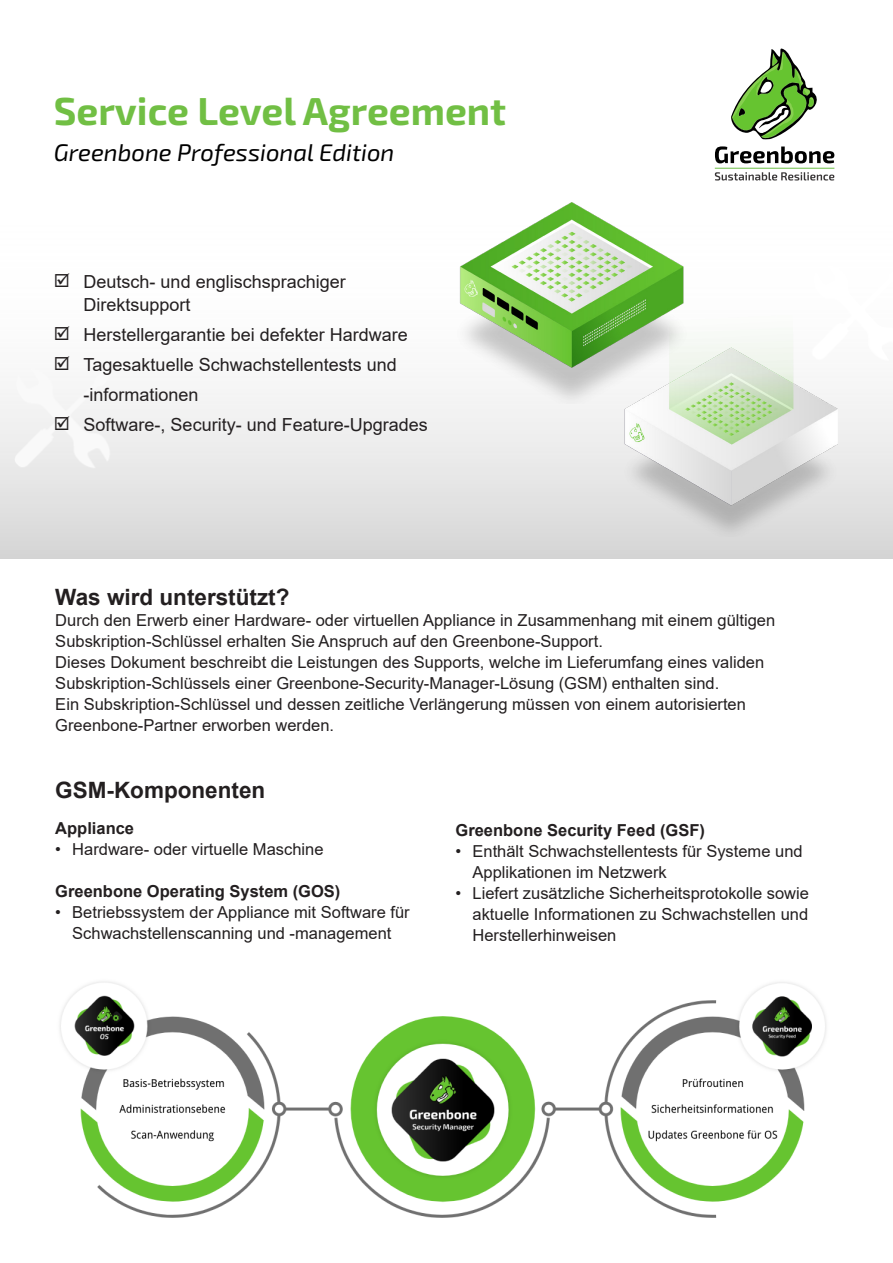
<style>
.page{position:relative;width:893px;height:1263px;background:#fff}
.page>*{position:absolute;margin:0;border:0;box-sizing:border-box;transform-origin:0 0}
.t1{font:700 39px "Greenbone";color:#71bf44}
.t2{font:italic 24px "Greenbone";color:#000}
.t3{font:700 22.5px "Arial";color:#231f20}
.t4{font:18px/22.5px "Arial";color:#231f20}
.t5{font:16.5px/21px "Arial";color:#231f20}
.t6{font:700 16.5px "Arial";color:#231f20}
</style>
<div class="page">
<svg style="left:731px;top:48px;width:86px;height:92px"></svg>
<svg style="left:715px;top:172px;width:119px;height:9px"></svg>
<svg style="left:715px;top:146px;width:119px;height:17px"></svg>
<hr style="left:715px;top:168px;width:119px;height:1px;background:#6dbe45">
<img style="left:60px;top:981px;width:766px;height:237px">
<img style="left:457px;top:203px;width:227px;height:201px">
<img style="left:624px;top:314px;width:214px;height:223px">
<svg style="left:55px;top:416px;width:14px;height:14px"></svg>
<p class="t1" style="left:54px;top:86px;width:454px">Service Level Agreement</p>
<p class="t2" style="left:54px;top:137px;width:342px">Greenbone Professional Edition</p>
<p class="t4" style="left:84px;top:270px;width:264px">Deutsch- und englischsprachiger<br>Direktsupport</p>
<p class="t4" style="left:84px;top:323px;width:326px">Herstellergarantie bei defekter Hardware</p>
<p class="t4" style="left:84px;top:349px;width:315px;line-height:30px">Tagesaktuelle Schwachstellentests und -informationen</p>
<p class="t4" style="left:84px;top:413px;width:346px">Software-, Security- und Feature-Upgrades</p>
<p class="t3" style="left:55px;top:582px;width:236px">Was wird unterstützt?</p>
<p class="t5" style="left:55px;top:610px;width:721px">Durch den Erwerb einer Hardware- oder virtuellen Appliance in Zusammenhang mit einem gültigen<br>Subskription-Schlüssel erhalten Sie Anspruch auf den Greenbone-Support.</p>
<p class="t5" style="left:55px;top:652px;width:710px">Dieses Dokument beschreibt die Leistungen des Supports, welche im Lieferumfang eines validen<br>Subskription-Schlüssels einer Greenbone-Security-Manager-Lösung (GSM) enthalten sind.</p>
<p class="t5" style="left:55px;top:694px;width:692px">Ein Subskription-Schlüssel und dessen zeitliche Verlängerung müssen von einem autorisierten<br>Greenbone-Partner erworben werden.</p>
<p class="t3" style="left:55px;top:775px;width:211px">GSM-Komponenten</p>
<p class="t6" style="left:55px;top:817px;width:80px">Appliance</p>
<p class="t5" style="left:55px;top:839px;width:270px">• Hardware- oder virtuelle Maschine</p>
<p class="t6" style="left:55px;top:880px;width:287px">Greenbone Operating System (GOS)</p>
<p class="t5" style="left:55px;top:902px;width:356px;text-align:center">• Betriebssystem der Appliance mit Software für<br>Schwachstellenscanning und -management</p>
<p class="t6" style="left:455px;top:819px;width:251px">Greenbone Security Feed (GSF)</p>
<p class="t5" style="left:472px;top:841px;width:332px;text-indent:-17px">• Enthält Schwachstellentests für Systeme und<br>Applikationen im Netzwerk</p>
<p class="t5" style="left:472px;top:883px;width:338px;text-align:justify;text-indent:-17px">• Liefert zusätzliche Sicherheitsprotokolle sowie aktuelle Informationen zu Schwachstellen und Herstellerhinweisen</p>
</div>
